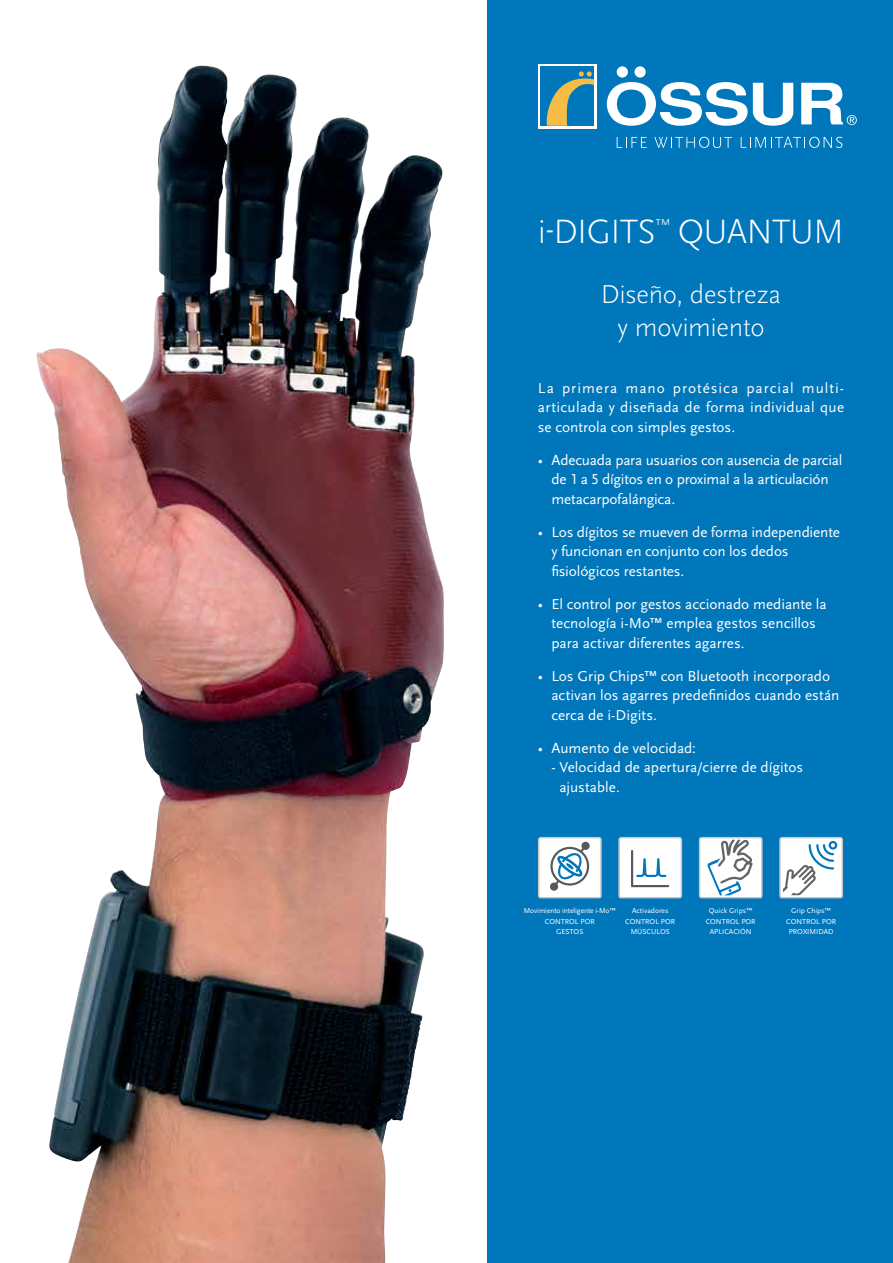
<style>
.page{position:relative;width:893px;height:1263px;background:#fff}
.page>*{position:absolute;margin:0;border:0;box-sizing:border-box;transform-origin:0 0}
.t1{font:300 35.25px "Scala Sans OT";letter-spacing:-.02em;color:#fff}
.t2{font:300 27px/33px "Scala Sans OT";letter-spacing:-.01em;color:#fff;text-align:center}
.t3{font:15px/19.5px "Scala Sans OT";letter-spacing:-.005em;color:#fff}
.t4{font:7.5px/10.5px "Scala Sans OT";color:#fff;text-align:center}
</style>
<div class="page">
<div style="left:488px;top:0;width:405px;height:1263px;background:#0076bb"></div>
<svg style="left:617px;top:137px;width:30px;height:11px"></svg>
<svg style="left:654px;top:137px;width:78px;height:11px"></svg>
<svg style="left:741px;top:137px;width:101px;height:11px"></svg>
<div style="left:617px;top:66px;width:11px;height:12px;background:#fff;border-radius:50%"></div>
<div style="left:634px;top:66px;width:12px;height:12px;background:#fff;border-radius:50%"></div>
<svg style="left:801px;top:83px;width:56px;height:42px"></svg>
<div style="left:538px;top:64px;width:59px;height:64px;background:#fff"></div>
<div style="left:540px;top:66px;width:54px;height:60px;background:#0076bb"></div>
<svg style="left:546px;top:71px;width:48px;height:55px"></svg>
<svg style="left:607px;top:82px;width:186px;height:44px"></svg>
<img style="left:36px;top:68px;width:377px;height:1195px">
<svg style="left:538px;top:837px;width:64px;height:61px;background:#d5dfe5"></svg>
<svg style="left:618px;top:837px;width:64px;height:61px;background:#e7edf0"></svg>
<svg style="left:699px;top:837px;width:64px;height:61px;background:#d9e0e4"></svg>
<svg style="left:779px;top:837px;width:64px;height:61px;background:#dfe6eb"></svg>
<h1 class="t1" style="left:538px;top:213px;width:307px">i-DIGITS<sup>™</sup> QUANTUM</h1>
<h2 class="t2" style="left:601px;top:278px;width:182px">Diseño, destreza y movimiento</h2>
<p class="t3" style="left:538px;top:378px;width:308px;text-align:justify">La primera mano protésica parcial multi&shy;articulada y diseñada de forma individual que se controla con simples gestos.</p>
<p class="t3" style="left:551px;top:450px;width:292px;text-indent:-14px">• Adecuada para usuarios con ausencia de parcial de 1 a 5 dígitos en o proximal a la articulación metacarpofalángica.</p>
<p class="t3" style="left:551px;top:522px;width:290px;text-indent:-14px">• Los dígitos se mueven de forma independiente y funcionan en conjunto con los dedos fisiológicos restantes.</p>
<p class="t3" style="left:551px;top:594px;width:277px;text-indent:-14px">• El control por gestos accionado mediante la tecnología i-Mo™ emplea gestos sencillos para activar diferentes agarres.</p>
<p class="t3" style="left:551px;top:666px;width:289px;text-indent:-14px">• Los Grip Chips™ con Bluetooth incorporado activan los agarres predefinidos cuando están cerca de i-Digits.</p>
<p class="t3" style="left:538px;top:738px;width:160px">• Aumento de velocidad:</p>
<p class="t3" style="left:559px;top:758px;width:245px;text-indent:-8px">- Velocidad de apertura/cierre de dígitos ajustable.</p>
<p class="t4" style="left:524px;top:905px;width:94px">Movimiento inteligente i-Mo™<br>CONTROL POR<br>GESTOS</p>
<p class="t4" style="left:625px;top:905px;width:51px">Activadores<br>CONTROL POR<br>MÚSCULOS</p>
<p class="t4" style="left:706px;top:905px;width:51px">Quick Grips™<br>CONTROL POR<br>APLICACIÓN</p>
<p class="t4" style="left:786px;top:905px;width:51px">Grip Chips™<br>CONTROL POR<br>PROXIMIDAD</p>
</div>
